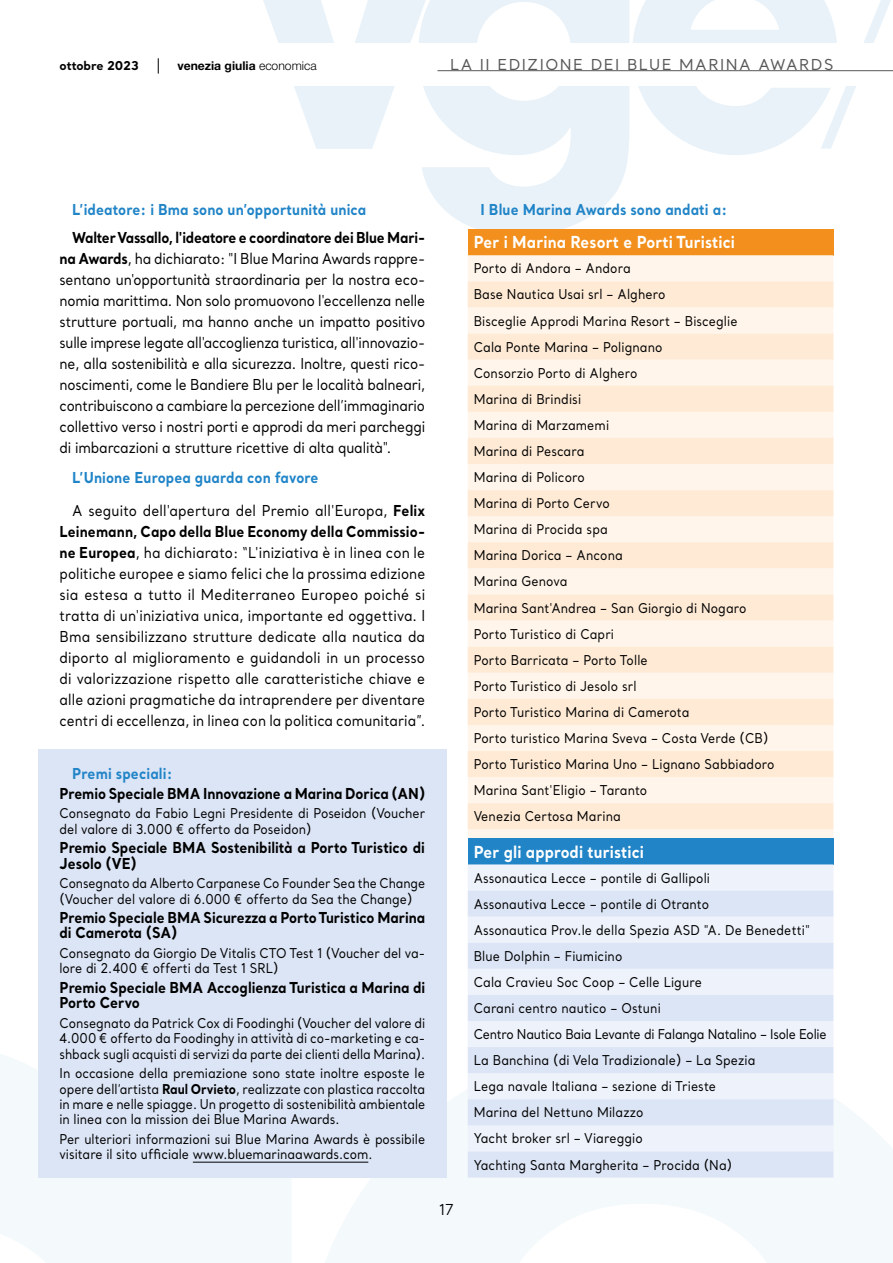
<style>
.page{position:relative;width:893px;height:1263px;background:#fff}
.page>*{position:absolute;margin:0;border:0;box-sizing:border-box;transform-origin:0 0}
.testo_STD_11_14{font:700 16.5px "Santral";letter-spacing:.01em;color:#fff;scale:.9 1}
.TESTO_10_14{font:15px/21px "Santral";letter-spacing:-.01em;color:#000;text-align:justify;scale:.9 1}
.TESTO_10_14-2{font:700 15px/15.3px "Santral";color:#000;scale:.9 1}
.TESTO_10_14-3{font:700 15px "Santral";letter-spacing:.01em;color:#2084c7;scale:.9 1}
.SEZIONI_DX{font:15px "Santral";letter-spacing:.1em;color:#575756}
.t1{font:15px "Santral";color:#000}
.testo_agenda{font:13.5px "Santral";letter-spacing:.01em;color:#000;scale:.9 1}
.TESTO_10_14-4{font:13.5px/15.3px "Santral";color:#000;scale:.9 1}
.TESTO_10_14-5{font:13.5px/15.3px "Santral";color:#000;text-align:justify;scale:.91 1}
.TESTO_10_14-6{font:13.5px/15.3px "Santral";color:#000;scale:.89 1}
.testo_agenda-2{font:13.5px "Santral";letter-spacing:-.02em;color:#000;scale:.9 1}
.t2{font:700 12.15px "Helvetica Neue LT Pro";color:#000}
.t3{font:700 12.15px "Santral";color:#000}
.s1{font-weight:300}
.s2{font-weight:700}
</style>
<div class="page">
<svg style="left:263px;top:0;width:366px;height:229px;fill:#e9f2f9"></svg>
<svg style="left:633px;top:0;width:258px;height:155px"></svg>
<div style="left:210px;top:44px;width:683px;height:42px;background:#fff"></div>
<svg style="left:325px;top:1040px;width:568px;height:223px;fill:#f4f9fc"></svg>
<div style="left:0;top:1054px;width:291px;height:209px;background:#f4f9fc"></div>
<svg style="left:158px;top:58px;width:1px;height:16px"></svg>
<hr style="left:437px;top:70px;width:456px;height:1px;background:#575756">
<div style="left:468px;top:229px;width:365px;height:26px;background:#f38f1c"></div>
<div style="left:468px;top:255px;width:365px;height:583px;background:#fff5ea"></div>
<svg style="left:468px;top:281px;width:365px;height:548px;background:#feefdf"></svg>
<div style="left:468px;top:838px;width:365px;height:26px;background:#2084c7"></div>
<div style="left:468px;top:864px;width:365px;height:26px;background:#eef2fb"></div>
<svg style="left:468px;top:890px;width:365px;height:287px;background:#e4eaf8"></svg>
<div style="left:38px;top:749px;width:408px;height:429px;background:#dce5f6"></div>
<hr style="left:193px;top:1162px;width:175px;height:1px;background:#000">
<p class="t3" style="left:59px;top:58px;width:81px">ottobre 2023</p>
<p class="t2" style="left:177px;top:58px;width:141px">venezia giulia <span class="s1">economica</span></p>
<p class="SEZIONI_DX" style="left:450px;top:55px;width:385px">LA II EDIZIONE DEI BLUE MARINA AWARDS</p>
<p class="TESTO_10_14-3" style="left:72px;top:199px;width:328px">L’ideatore: i Bma sono un’opportunità unica</p>
<p class="TESTO_10_14" style="left:60px;top:227px;width:408px;text-indent:13px"><span class="s2">Walter Vassallo, l'ideatore e coordinatore dei Blue Mari&shy;na Awards</span>, ha dichiarato: "I Blue Marina Awards rappre&shy;sentano un'opportunità straordinaria per la nostra eco&shy;nomia marittima. Non solo promuovono l'eccellenza nelle strutture portuali, ma hanno anche un impatto positivo sulle imprese legate all'accoglienza turistica, all'innovazio&shy;ne, alla sostenibilità e alla sicurezza. Inoltre, questi rico&shy;noscimenti, come le Bandiere Blu per le località balneari, contribuiscono a cambiare la percezione dell’immaginario collettivo verso i nostri porti e approdi da meri parcheggi di imbarcazioni a strutture ricettive di alta qualità".</p>
<p class="TESTO_10_14-3" style="left:72px;top:467px;width:275px">L’Unione Europea guarda con favore</p>
<p class="TESTO_10_14" style="left:60px;top:500px;width:408px;text-indent:13px">A seguito dell'apertura del Premio all'Europa, <span class="s2">Felix Leinemann, Capo della Blue Economy della Commissio&shy;ne Europea</span>, ha dichiarato: “L'iniziativa è in linea con le politiche europee e siamo felici che la prossima edizione sia estesa a tutto il Mediterraneo Europeo poiché si tratta di un'iniziativa unica, importante ed oggettiva. I Bma sensibilizzano strutture dedicate alla nautica da diporto al miglioramento e guidandoli in un processo di valorizzazione rispetto alle caratteristiche chiave e alle azioni pragmatiche da intraprendere per diventare centri di eccellenza, in linea con la politica comunitaria”.</p>
<p class="TESTO_10_14-3" style="left:72px;top:763px;width:113px">Premi speciali:</p>
<p class="TESTO_10_14-2" style="left:60px;top:785px;width:408px">Premio Speciale BMA Innovazione a Marina Dorica (AN)</p>
<p class="TESTO_10_14-4" style="left:60px;top:806px;width:408px">Consegnato da Fabio Legni Presidente di Poseidon (Voucher del valore di 3.000 € offerto da Poseidon)</p>
<p class="TESTO_10_14-2" style="left:60px;top:840px;width:408px">Premio Speciale BMA Sostenibilità a Porto Turistico di<br>Jesolo (VE)</p>
<p class="TESTO_10_14-6" style="left:60px;top:875px;width:412px">Consegnato da Alberto Carpanese Co Founder Sea the Change (Voucher del valore di 6.000 € offerto da Sea the Change)</p>
<p class="TESTO_10_14-2" style="left:60px;top:909px;width:408px">Premio Speciale BMA Sicurezza a Porto Turistico Marina di Camerota (SA)</p>
<p class="TESTO_10_14-4" style="left:60px;top:945px;width:408px">Consegnato da Giorgio De Vitalis CTO Test 1 (Voucher del va&shy;lore di 2.400 € offerti da Test 1 SRL)</p>
<p class="TESTO_10_14-2" style="left:60px;top:979px;width:408px">Premio Speciale BMA Accoglienza Turistica a Marina di<br>Porto Cervo</p>
<p class="TESTO_10_14-4" style="left:60px;top:1015px;width:408px;text-align:justify">Consegnato da Patrick Cox di Foodinghi (Voucher del valore di 4.000 € offerto da Foodinghy in attività di co-marketing e ca&shy;shback sugli acquisti di servizi da parte dei clienti della Marina).</p>
<p class="TESTO_10_14-5" style="left:60px;top:1065px;width:404px">In occasione della premiazione sono state inoltre esposte le opere dell’artista <span class="s2">Raul Orvieto</span>, realizzate con plastica raccolta in mare e nelle spiagge. Un progetto di sostenibilità ambientale in linea con la mission dei Blue Marina Awards.</p>
<p class="TESTO_10_14-4" style="left:60px;top:1131px;width:408px">Per ulteriori informazioni sui Blue Marina Awards è possibile visitare il sito ufficiale www.bluemarinaawards.com.</p>
<p class="t1" style="left:439px;top:1199px;width:16px">17</p>
<p class="TESTO_10_14-3" style="left:480px;top:199px;width:276px">I Blue Marina Awards sono andati a:</p>
<p class="testo_STD_11_14" style="left:474px;top:231px;width:292px">Per i Marina Resort e Porti Turistici</p>
<p class="testo_agenda" style="left:474px;top:260px;width:176px">Porto di Andora – Andora</p>
<p class="testo_agenda" style="left:474px;top:286px;width:214px">Base Nautica Usai srl – Alghero</p>
<p class="testo_agenda" style="left:474px;top:312px;width:295px">Bisceglie Approdi Marina Resort – Bisceglie</p>
<p class="testo_agenda" style="left:474px;top:338px;width:211px">Cala Ponte Marina – Polignano</p>
<p class="testo_agenda" style="left:474px;top:364px;width:183px">Consorzio Porto di Alghero</p>
<p class="testo_agenda" style="left:474px;top:390px;width:121px">Marina di Brindisi</p>
<p class="testo_agenda" style="left:474px;top:416px;width:152px">Marina di Marzamemi</p>
<p class="testo_agenda" style="left:474px;top:442px;width:124px">Marina di Pescara</p>
<p class="testo_agenda" style="left:474px;top:468px;width:125px">Marina di Policoro</p>
<p class="testo_agenda" style="left:474px;top:494px;width:152px">Marina di Porto Cervo</p>
<p class="testo_agenda" style="left:474px;top:521px;width:150px">Marina di Procida spa</p>
<p class="testo_agenda" style="left:474px;top:547px;width:167px">Marina Dorica – Ancona</p>
<p class="testo_agenda" style="left:474px;top:573px;width:106px">Marina Genova</p>
<p class="testo_agenda" style="left:474px;top:599px;width:305px">Marina Sant'Andrea – San Giorgio di Nogaro</p>
<p class="testo_agenda" style="left:474px;top:625px;width:157px">Porto Turistico di Capri</p>
<p class="testo_agenda" style="left:474px;top:651px;width:195px">Porto Barricata – Porto Tolle</p>
<p class="testo_agenda" style="left:474px;top:677px;width:182px">Porto Turistico di Jesolo srl</p>
<p class="testo_agenda" style="left:474px;top:703px;width:241px">Porto Turistico Marina di Camerota</p>
<p class="testo_agenda" style="left:474px;top:729px;width:329px">Porto turistico Marina Sveva – Costa Verde (CB)</p>
<p class="testo_agenda" style="left:474px;top:755px;width:336px">Porto Turistico Marina Uno – Lignano Sabbiadoro</p>
<p class="testo_agenda" style="left:474px;top:781px;width:194px">Marina Sant'Eligio – Taranto</p>
<p class="testo_agenda" style="left:474px;top:808px;width:165px">Venezia Certosa Marina</p>
<p class="testo_STD_11_14" style="left:474px;top:840px;width:191px">Per gli approdi turistici</p>
<p class="testo_agenda" style="left:474px;top:869px;width:264px">Assonautica Lecce – pontile di Gallipoli</p>
<p class="testo_agenda" style="left:474px;top:895px;width:263px">Assonautiva Lecce – pontile di Otranto</p>
<p class="testo_agenda" style="left:474px;top:921px;width:375px">Assonautica Prov.le della Spezia ASD "A. De Benedetti"</p>
<p class="testo_agenda" style="left:474px;top:947px;width:167px">Blue Dolphin – Fiumicino</p>
<p class="testo_agenda" style="left:474px;top:973px;width:255px">Cala Cravieu Soc Coop – Celle Ligure</p>
<p class="testo_agenda" style="left:474px;top:999px;width:209px">Carani centro nautico – Ostuni</p>
<p class="testo_agenda-2" style="left:474px;top:1025px;width:394px">Centro Nautico Baia Levante di Falanga Natalino – Isole Eolie</p>
<p class="testo_agenda" style="left:474px;top:1051px;width:315px">La Banchina (di Vela Tradizionale) – La Spezia</p>
<p class="testo_agenda" style="left:474px;top:1078px;width:271px">Lega navale Italiana – sezione di Trieste</p>
<p class="testo_agenda" style="left:474px;top:1104px;width:190px">Marina del Nettuno Milazzo</p>
<p class="testo_agenda" style="left:474px;top:1130px;width:189px">Yacht broker srl – Viareggio</p>
<p class="testo_agenda" style="left:474px;top:1156px;width:289px">Yachting Santa Margherita – Procida (Na)</p>
</div>
